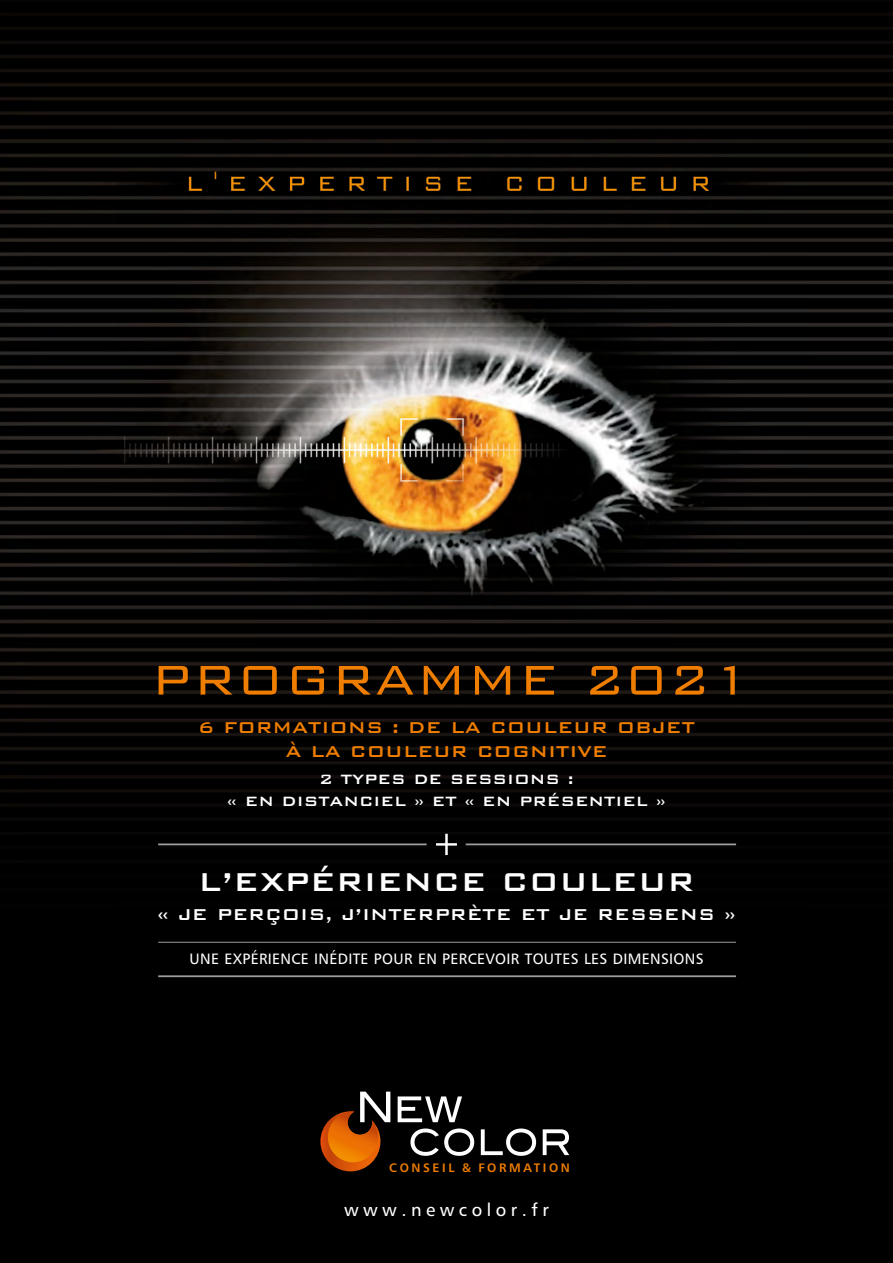
<style>
.page{position:relative;width:893px;height:1263px;background:#fff}
.page>*{position:absolute;margin:0;border:0;box-sizing:border-box;transform-origin:0 0}
.t1{font:300 55.5px "Bank Gothic BT";letter-spacing:.02em;color:#ef7d00}
.t2{font:500 34.5px "Bank Gothic BT";color:#fff}
.t3{font:500 21px/24px "Bank Gothic BT";color:#ef7d00;text-align:center}
.t4{font:500 21px "Bank Gothic BT";color:#fff}
.t5{font:500 18px/22.5px "Bank Gothic BT";color:#fff;text-align:center}
.t6{font:18px "Humanist 777 BT Roman B";letter-spacing:.25em;color:#fff}
.t7{font:15px "Humanist 777 BT Roman B";letter-spacing:.02em;color:#fff}
.t8{font:12.3px "Humanist 777 BT Bold B";letter-spacing:.21em;color:#ef7d00}
</style>
<div class="page">
<img style="left:0;top:0;width:893px;height:1263px">
<svg style="left:436px;top:834px;width:21px;height:21px"></svg>
<svg style="left:320px;top:1091px;width:70px;height:80px;background:#733d14"></svg>
<svg style="left:398px;top:1096px;width:64px;height:26px"></svg>
<svg style="left:410px;top:1128px;width:64px;height:28px"></svg>
<svg style="left:481px;top:1128px;width:55px;height:28px"></svg>
<svg style="left:543px;top:1129px;width:26px;height:26px"></svg>
<hr style="left:158px;top:843px;width:269px;height:2px;background:#9d9d9c">
<hr style="left:466px;top:843px;width:270px;height:2px;background:#9d9d9c">
<hr style="left:158px;top:975px;width:578px;height:2px;background:#9d9d9c">
<hr style="left:158px;top:942px;width:578px;height:1px;background:#9d9d9c">
<h1 class="t1" style="left:151px;top:650px;width:603px">PROGRAMME 2021</h1>
<h3 class="t3" style="left:198px;top:715px;width:498px">6 FORMATIONS : DE LA COULEUR OBJET<br>À LA COULEUR COGNITIVE</h3>
<p class="t5" style="left:227px;top:767px;width:441px">2 TYPES DE SESSIONS :<br>« EN DISTANCIEL » ET « EN PRÉSENTIEL »</p>
<h2 class="t2" style="left:198px;top:863px;width:498px">L’EXPÉRIENCE COULEUR</h2>
<h3 class="t4" style="left:157px;top:903px;width:580px">« JE PERÇOIS, J’INTERPRÈTE ET JE RESSENS »</h3>
<p class="t7" style="left:189px;top:950px;width:516px">UNE EXPÉRIENCE INÉDITE POUR EN PERCEVOIR TOUTES LES DIMENSIONS</p>
<p class="t8" style="left:389px;top:1160px;width:182px">CONSEIL &amp; FORMATION</p>
<p class="t6" style="left:344px;top:1198px;width:206px">www.newcolor.fr</p>
</div>
